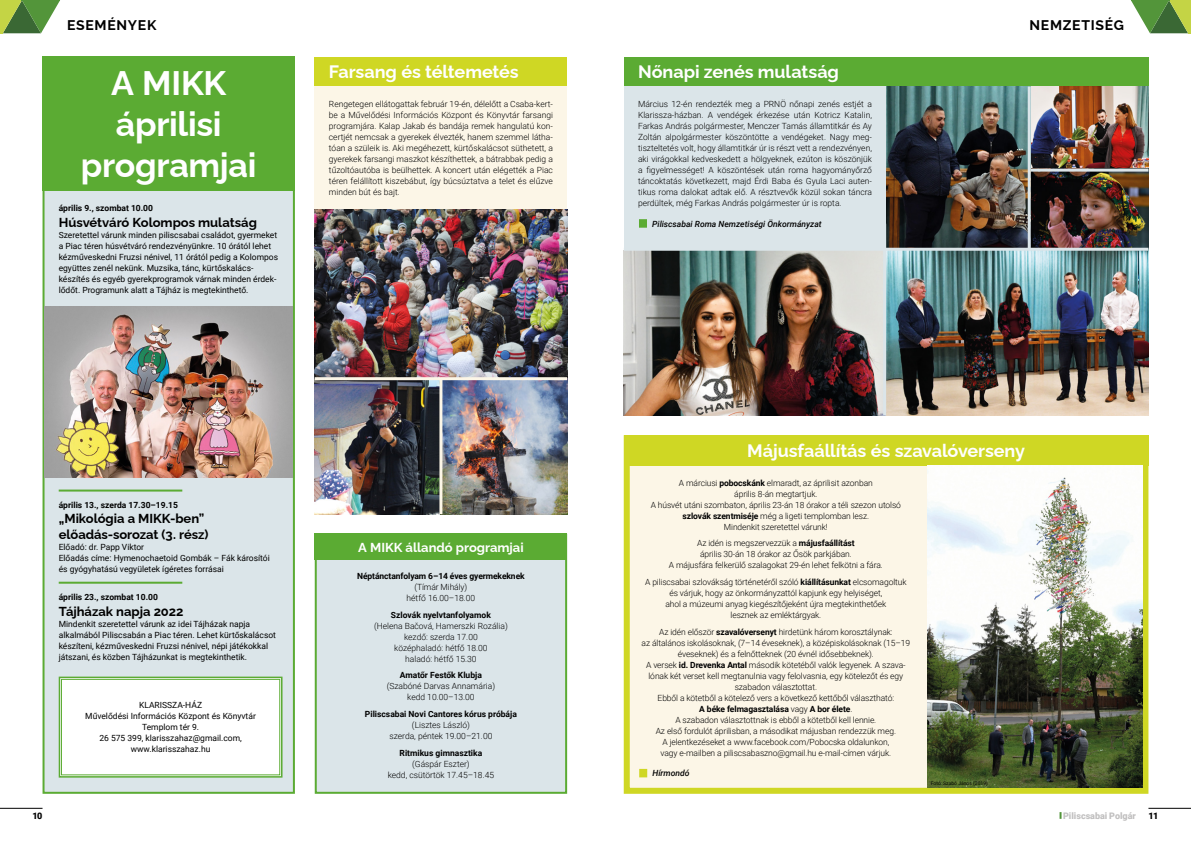
<style>
.page{position:relative;width:1191px;height:842px;background:#fff}
.page>*{position:absolute;margin:0;border:0;box-sizing:border-box;transform-origin:0 0}
.t1{font:700 34px/40.8px "Raleway";letter-spacing:-.01em;color:#fff;text-align:center}
.t2{font:700 18px "Raleway";letter-spacing:-.005em;color:#fff}
.t3{font:700 14px "Raleway";letter-spacing:.05em;color:#000}
.t4{font:700 13px/15.6px "Raleway";letter-spacing:-.005em;color:#000}
.t5{font:700 13px "Raleway";color:#fff}
.t6{font:900 9px "Roboto";color:#c1c0c0}
.t7{font:900 9px "Roboto";color:#000}
.t8{font:300 8.5px/11px "Roboto";letter-spacing:-.01em;color:#000;text-align:center}
.t9{font:8.5px/11px "Roboto";color:#000}
.t10{font:700 8.5px "Roboto";color:#000}
.t11{font:italic 500 8.5px "Roboto";color:#000}
.t12{font:5px "Roboto";color:#000}
.s1{font-weight:700}
</style>
<div class="page">
<svg style="left:0;top:0;width:60px;height:33px;background:#7ea55a"></svg>
<svg style="left:1131px;top:0;width:60px;height:33px;background:#7ea55a"></svg>
<hr style="left:1148px;top:808px;width:43px;height:1px;background:#000">
<hr style="left:0;top:808px;width:43px;height:1px;background:#000">
<svg style="left:1059px;top:812px;width:2px;height:7px"></svg>
<div style="left:624px;top:57px;width:524px;height:29px;background:#5bab33"></div>
<div style="left:624px;top:86px;width:262px;height:165px;background:#dbe5e9"></div>
<div style="left:639px;top:219px;width:8px;height:9px;background:#5bab33"></div>
<div style="left:44px;top:190px;width:250px;height:603px;background:#dbe5e9"></div>
<hr style="left:59px;top:490px;width:123px;height:2px;background:#5bab33">
<hr style="left:59px;top:582px;width:123px;height:2px;background:#5bab33">
<div style="left:43px;top:189px;width:252px;height:605px;border:2px solid #5bab33"></div>
<svg style="left:58px;top:676px;width:225px;height:102px;background:#f6faf4"></svg>
<div style="left:61px;top:679px;width:219px;height:96px;border:1px solid #5bab33"></div>
<img style="left:44px;top:306px;width:249px;height:171px">
<div style="left:315px;top:57px;width:252px;height:29px;background:#cfd724"></div>
<div style="left:315px;top:86px;width:252px;height:123px;background:#fcf6e7"></div>
<img style="left:315px;top:209px;width:252px;height:305px">
<hr style="left:315px;top:377px;width:252px;height:3px;background:#fcf6e7">
<hr style="left:439px;top:379px;width:3px;height:135px;background:#fcf6e7">
<img style="left:886px;top:86px;width:262px;height:162px">
<img style="left:624px;top:251px;width:524px;height:164px">
<div style="left:627px;top:438px;width:518px;height:353px;background:#fcf6e7"></div>
<div style="left:639px;top:769px;width:8px;height:8px;background:#cfd724"></div>
<div style="left:624px;top:435px;width:524px;height:359px;border:6px solid #cfd724"></div>
<div style="left:624px;top:435px;width:524px;height:30px;background:#cfd724"></div>
<img style="left:927px;top:465px;width:215px;height:323px">
<hr style="left:883px;top:224px;width:3px;height:191px;background:#dbe5e9">
<hr style="left:624px;top:248px;width:524px;height:3px;background:#dbe5e9">
<hr style="left:1030px;top:169px;width:118px;height:3px;background:#dbe5e9">
<hr style="left:1027px;top:86px;width:3px;height:163px;background:#dbe5e9">
<div style="left:316px;top:535px;width:250px;height:258px;background:#dbe5e9"></div>
<div style="left:315px;top:534px;width:252px;height:260px;border:2px solid #5bab33"></div>
<div style="left:43px;top:57px;width:252px;height:134px;background:#5bab33"></div>
<div style="left:315px;top:534px;width:252px;height:26px;background:#5bab33"></div>
<h3 class="t3" style="left:67px;top:14px;width:91px">ESEMÉNYEK</h3>
<h3 class="t3" style="left:1029px;top:14px;width:96px">NEMZETISÉG</h3>
<h2 class="t2" style="left:638px;top:57px;width:202px">Nőnapi zenés mulatság</h2>
<p class="t8" style="left:638px;top:98px;width:235px;text-align:justify">Március 12-én rendezték meg a PRNÖ nőnapi zenés estjét a Klarissza-házban. A vendégek érkezése után Kotricz Katalin, Farkas András polgármester, Menczer Tamás államtitkár és Ay Zoltán alpolgármester köszöntötte a vendégeket. Nagy meg&shy;tiszteltetés volt, hogy államtitkár úr is részt vett a rendezvényen, aki virágokkal kedveskedett a hölgyeknek, ezúton is köszönjük a figyelmességet! A köszöntések után roma hagyományőrző táncoktatás következett, majd Érdi Baba és Gyula Laci auten&shy;tikus roma dalokat adtak elő. A résztvevők közül sokan táncra perdültek, még Farkas András polgármester úr is ropta.</p>
<p class="t11" style="left:652px;top:218px;width:171px">Piliscsabai Roma Nemzetiségi Önkormányzat</p>
<h2 class="t2" style="left:329px;top:57px;width:191px">Farsang és téltemetés</h2>
<p class="t8" style="left:329px;top:98px;width:225px;text-align:justify">Rengetegen ellátogattak február 19-én, délelőtt a Csaba-kert&shy;be a Művelődési Információs Központ és Könyvtár farsangi programjára. Kalap Jakab és bandája remek hangulatú kon&shy;certjét nemcsak a gyerekek élvezték, hanem szemmel látha&shy;tóan a szüleik is. Aki megéhezett, kürtőskalácsot süthetett, a gyerekek farsangi maszkot készíthettek, a bátrabbak pedig a tűzoltóautóba is beülhettek. A koncert után elégették a Piac téren felállított kiszebábut, így búcsúztatva a telet és elűzve minden bút és bajt.</p>
<h1 class="t1" style="left:81px;top:59px;width:177px">A MIKK áprilisi programjai</h1>
<p class="t10" style="left:59px;top:202px;width:96px">április 9., szombat 10.00</p>
<h3 class="t4" style="left:59px;top:213px;width:200px">Húsvétváró Kolompos mulatság</h3>
<p class="t9" style="left:59px;top:229px;width:221px">Szeretettel várunk minden piliscsabai családot, gyermeket a Piac téren húsvétváró rendezvényünkre. 10 órától lehet kézműveskedni Fruzsi nénivel, 11 órától pedig a Kolompos együttes zenél nekünk. Muzsika, tánc, kürtőskalács&shy;készítés és egyéb gyerekprogramok várnak minden érdek&shy;lődőt. Programunk alatt a Tájház is megtekinthető.</p>
<p class="t10" style="left:59px;top:499px;width:121px">április 13., szerda 17.30–19.15</p>
<h3 class="t4" style="left:59px;top:510px;width:151px">„Mikológia a MIKK-ben” előadás-sorozat (3. rész)</h3>
<p class="t9" style="left:59px;top:541px;width:213px">Előadó: dr. Papp Viktor<br>Előadás címe: Hymenochaetoid Gombák – Fák károsítói és gyógyhatású vegyületek ígéretes forrásai</p>
<p class="t10" style="left:59px;top:591px;width:101px">április 23., szombat 10.00</p>
<h3 class="t4" style="left:59px;top:602px;width:126px">Tájházak napja 2022</h3>
<p class="t9" style="left:59px;top:618px;width:219px">Mindenkit szeretettel várunk az idei Tájházak napja alkalmából Piliscsabán a Piac téren. Lehet kürtőskalácsot készíteni, kézműveskedni Fruzsi nénivel, népi játékokkal játszani, és közben Tájházunkat is megtekinthetik.</p>
<p class="t9" style="left:85px;top:699px;width:172px;text-align:center">KLARISSZA-HÁZ<br>Művelődési Információs Központ és Könyvtár<br>Templom tér 9.<br>26 575 399, klarisszahaz@gmail.com, www.klarisszahaz.hu</p>
<h3 class="t5" style="left:358px;top:537px;width:167px">A MIKK állandó programjai</h3>
<p class="t10" style="left:357px;top:570px;width:169px">Néptánctanfolyam 6–14 éves gyermekeknek</p>
<p class="t8" style="left:406px;top:581px;width:70px">(Tímár Mihály) hétfő 16.00–18.00</p>
<p class="t10" style="left:391px;top:609px;width:101px">Szlovák nyelvtanfolyamok</p>
<p class="t8" style="left:374px;top:620px;width:135px">(Helena Bačová, Hamerszki Rozália) kezdő: szerda 17.00<br>középhaladó: hétfő 18.00<br>haladó: hétfő 15.30</p>
<p class="t10" style="left:400px;top:669px;width:83px">Amatőr Festők Klubja</p>
<p class="t8" style="left:387px;top:680px;width:110px">(Szabóné Darvas Annamária) kedd 10.00–13.00</p>
<p class="t10" style="left:365px;top:708px;width:153px">Piliscsabai Novi Cantores kórus próbája</p>
<p class="t8" style="left:389px;top:719px;width:104px">(Lisztes László)<br>szerda, péntek 19.00–21.00</p>
<p class="t10" style="left:399px;top:747px;width:84px">Ritmikus gimnasztika</p>
<p class="t8" style="left:388px;top:758px;width:108px">(Gáspár Eszter)<br>kedd, csütörtök 17.45–18.45</p>
<h2 class="t2" style="left:747px;top:436px;width:279px">Májusfaállítás és szavalóverseny</h2>
<p class="t8" style="left:650px;top:477px;width:252px">A márciusi <span class="s1">pobocskánk</span> elmaradt, az áprilisit azonban<br>április 8-án megtartjuk.<br>A húsvét utáni szombaton, április 23-án 18 órakor a téli szezon utolsó <span class="s1">szlovák szentmiséje</span> még a ligeti templomban lesz.<br>Mindenkit szeretettel várunk!</p>
<p class="t8" style="left:669px;top:537px;width:215px">Az idén is megszervezzük a <span class="s1">májusfaállítást<br></span>április 30-án 18 órakor az Ősök parkjában.<br>A májusfára felkerülő szalagokat 29-én lehet felkötni a fára.</p>
<p class="t8" style="left:645px;top:576px;width:263px">A piliscsabai szlovákság történetéről szóló <span class="s1">kiállításunkat</span> elcsomagoltuk és várjuk, hogy az önkormányzattól kapjunk egy helyiséget,<br>ahol a múzeumi anyag kiegészítőjeként újra megtekinthetőek<br>lesznek az emléktárgyak.</p>
<p class="t8" style="left:641px;top:626px;width:270px">Az idén először <span class="s1">szavalóversenyt</span> hirdetünk három korosztálynak:<br>az általános iskolásoknak, (7–14 éveseknek), a középiskolásoknak (15–19 éveseknek) és a felnőtteknek (20 évnél idősebbeknek).<br>A versek <span class="s1">id. Drevenka Antal</span> második kötetéből valók legyenek. A szava&shy;lónak két verset kell megtanulnia vagy felolvasnia, egy kötelezőt és egy szabadon választottat.<br>Ebből a kötetből a kötelező vers a következő kettőből választható:<br><span class="s1">A béke felmagasztalása</span> vagy <span class="s1">A bor élete</span>.<br>A szabadon választottnak is ebből a kötetből kell lennie.<br>Az első fordulót áprilisban, a másodikat májusban rendezzük meg.<br>A jelentkezéseket a www.facebook.com/Pobocska oldalunkon,<br>vagy e-mailben a piliscsabaszno@gmail.hu e-mail-címen várjuk.</p>
<p class="t11" style="left:652px;top:767px;width:39px">Hírmondó</p>
<p class="t12" style="left:931px;top:780px;width:59px">Fotó: Szabó János (2019)</p>
<p class="t7" style="left:32px;top:809px;width:12px">10</p>
<p class="t6" style="left:1063px;top:809px;width:74px">Piliscsabai Polgár</p>
<p class="t7" style="left:1148px;top:809px;width:11px">11</p>
</div>
